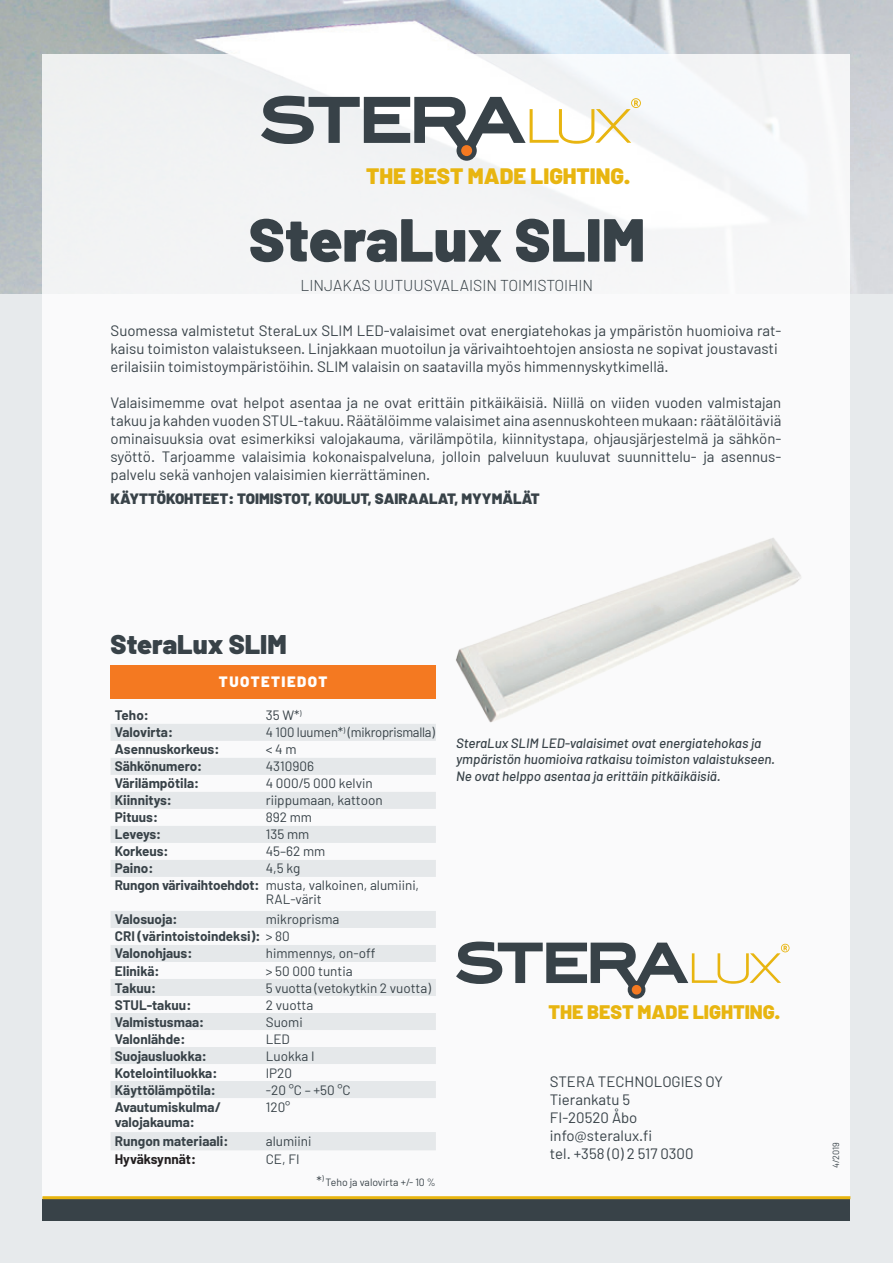
<style>
.page{position:relative;width:893px;height:1263px;background:#fff}
.page>*{position:absolute;margin:0;border:0;box-sizing:border-box;transform-origin:0 0}
.t1{font:900 60.75px "Barlow";color:#384248}
.t2{font:900 27px "Barlow";color:#384248}
.t3{font:900 22.35px "Barlow";color:#e8b510}
.t4{font:900 19.65px "Barlow";color:#e8b510}
.t5{font:300 15.75px "Barlow";color:#384248}
.t6{font:15px/18px "Barlow";color:#384248}
.t7{font:900 15px "Barlow";color:#384248}
.t8{font:900 15px "Barlow";letter-spacing:.1em;color:#fff}
.t9{font:700 13.5px/17px "Barlow";color:#384248}
.t10{font:13.5px/17px "Barlow";color:#384248}
.t11{font:italic 500 13.5px/16.5px "Barlow";color:#384248}
.t12{font:13.5px "Barlow";letter-spacing:-.02em;color:#384248}
.t13{font:700 13.5px "Barlow";color:#231f20}
.t14{font:10.5px "Barlow";color:#384248}
.t15{font:9px "Barlow";color:#384248}
.s1{font-weight:700}
.s2{font-weight:400}
.s3{font-size:13.5px}
</style>
<div class="page">
<img style="left:0;top:0;width:893px;height:294px">
<div style="left:0;top:294px;width:893px;height:969px;background:#e5e8ea"></div>
<div style="left:43px;top:54px;width:807px;height:1142px;background:#fff"></div>
<div style="left:43px;top:1199px;width:807px;height:21px;background:#384248"></div>
<hr style="left:43px;top:1196px;width:807px;height:3px;background:#e8b510">
<div style="left:111px;top:665px;width:325px;height:33px;background:#f47921"></div>
<svg style="left:111px;top:724px;width:325px;height:426px"></svg>
<svg style="left:456px;top:140px;width:21px;height:21px"></svg>
<svg style="left:261px;top:96px;width:380px;height:61px"></svg>
<div style="left:628px;top:981px;width:17px;height:18px;background:#384248;border-radius:50%"></div>
<svg style="left:456px;top:941px;width:333px;height:54px"></svg>
<img style="left:455px;top:537px;width:347px;height:186px">
<h3 class="t3" style="left:366px;top:162px;width:265px">THE BEST MADE LIGHTING.</h3>
<h1 class="t1" style="left:249px;top:202px;width:398px">SteraLux SLIM</h1>
<p class="t5" style="left:301px;top:276px;width:294px">LINJAKAS UUTUUSVALAISIN TOIMISTOIHIN</p>
<p class="t6" style="left:111px;top:321px;width:672px">Suomessa valmistetut SteraLux SLIM LED-valaisimet ovat energiatehokas ja ympäristön huomioiva rat&shy;kaisu toimiston valaistukseen. Linjakkaan muotoilun ja värivaihtoehtojen ansiosta ne sopivat joustavasti erilaisiin toimistoympäristöihin. SLIM valaisin on saatavilla myös himmennyskytkimellä.</p>
<p class="t6" style="left:111px;top:393px;width:672px;text-align:justify">Valaisimemme ovat helpot asentaa ja ne ovat erittäin pitkäikäisiä. Niillä on viiden vuoden valmistajan takuu ja kahden vuoden STUL-takuu. Räätälöimme valaisimet aina asennuskohteen mukaan: räätälöitäviä ominaisuuksia ovat esimerkiksi valojakauma, värilämpötila, kiinnitystapa, ohjausjärjestelmä ja sähkön&shy;syöttö. Tarjoamme valaisimia kokonaispalveluna, jolloin palveluun kuuluvat suunnittelu- ja asennus&shy;palvelu sekä vanhojen valaisimien kierrättäminen.</p>
<p class="t7" style="left:111px;top:490px;width:431px">KÄYTTÖKOHTEET: TOIMISTOT, KOULUT, SAIRAALAT, MYYMÄLÄT</p>
<h2 class="t2" style="left:111px;top:627px;width:178px">SteraLux SLIM</h2>
<p class="t8" style="left:219px;top:672px;width:110px">TUOTETIEDOT</p>
<p class="t9" style="left:115px;top:707px;width:35px">Teho:</p>
<p class="t10" style="left:266px;top:707px;width:37px">35 W*<sup>)</sup></p>
<p class="t9" style="left:115px;top:724px;width:60px">Valovirta:</p>
<p class="t12" style="left:266px;top:724px;width:171px">4 100 luumen*<sup>)</sup> (mikroprismalla)</p>
<p class="t9" style="left:115px;top:741px;width:106px">Asennuskorkeus:</p>
<p class="t10" style="left:266px;top:741px;width:32px">&lt; 4 m</p>
<p class="t9" style="left:115px;top:758px;width:89px">Sähkönumero:</p>
<p class="t10" style="left:266px;top:758px;width:50px">4310906</p>
<p class="t9" style="left:115px;top:775px;width:86px">Värilämpötila:</p>
<p class="t10" style="left:266px;top:775px;width:108px">4 000/5 000 kelvin</p>
<p class="t9" style="left:115px;top:792px;width:58px">Kiinnitys:</p>
<p class="t10" style="left:266px;top:792px;width:118px">riippumaan, kattoon</p>
<p class="t9" style="left:115px;top:809px;width:45px">Pituus:</p>
<p class="t10" style="left:266px;top:809px;width:48px">892 mm</p>
<p class="t9" style="left:115px;top:826px;width:48px">Leveys:</p>
<p class="t10" style="left:266px;top:826px;width:45px">135 mm</p>
<p class="t9" style="left:115px;top:843px;width:55px">Korkeus:</p>
<p class="t10" style="left:266px;top:843px;width:61px">45–62 mm</p>
<p class="t9" style="left:115px;top:860px;width:40px">Paino:</p>
<p class="t10" style="left:115px;top:860px;width:306px;text-indent:151px">4,5 kg<br><span class="s1">Rungon värivaihtoehdot:</span> musta, valkoinen, alumiini,</p>
<p class="t10" style="left:266px;top:890px;width:57px">RAL-värit</p>
<p class="t9" style="left:115px;top:911px;width:64px">Valosuoja:</p>
<p class="t9" style="left:115px;top:911px;width:226px;text-indent:151px"><span class="s2">mikroprisma<br></span>CRI (värintoistoindeksi): <span class="s2">&gt; 80<br></span>Valonohjaus:</p>
<p class="t10" style="left:266px;top:945px;width:111px">himmennys, on-off</p>
<p class="t9" style="left:115px;top:962px;width:46px">Elinikä:</p>
<p class="t10" style="left:266px;top:962px;width:88px">&gt; 50 000 tuntia</p>
<p class="t9" style="left:115px;top:979px;width:43px">Takuu:</p>
<p class="t10" style="left:266px;top:979px;width:167px">5 vuotta (vetokytkin 2 vuotta)</p>
<p class="t9" style="left:115px;top:996px;width:78px">STUL-takuu:</p>
<p class="t10" style="left:266px;top:996px;width:49px">2 vuotta</p>
<p class="t9" style="left:115px;top:1013px;width:91px">Valmistusmaa:</p>
<p class="t10" style="left:266px;top:1013px;width:38px">Suomi</p>
<p class="t9" style="left:115px;top:1030px;width:72px">Valonlähde:</p>
<p class="t10" style="left:266px;top:1030px;width:26px">LED</p>
<p class="t9" style="left:115px;top:1047px;width:93px">Suojausluokka:</p>
<p class="t10" style="left:266px;top:1047px;width:50px">Luokka I</p>
<p class="t9" style="left:115px;top:1064px;width:104px">Kotelointiluokka:</p>
<p class="t10" style="left:266px;top:1064px;width:28px">IP20</p>
<p class="t9" style="left:115px;top:1081px;width:102px">Käyttölämpötila:</p>
<p class="t10" style="left:266px;top:1081px;width:87px">-20 °C – +50 °C</p>
<p class="t9" style="left:115px;top:1099px;width:107px;line-height:15px">Avautumiskulma/ valojakauma:</p>
<p class="t10" style="left:266px;top:1098px;width:26px">120°</p>
<p class="t9" style="left:115px;top:1132px;width:115px">Rungon materiaali:</p>
<p class="t10" style="left:266px;top:1132px;width:47px">alumiini</p>
<p class="t13" style="left:115px;top:1151px;width:83px">Hyväksynnät:</p>
<p class="t10" style="left:266px;top:1150px;width:35px">CE, FI</p>
<p class="t14" style="left:317px;top:1175px;width:121px"><span class="s3">*</span><sup>)</sup> Teho ja valovirta +/- 10 %</p>
<p class="t11" style="left:456px;top:734px;width:320px">SteraLux SLIM LED-valaisimet ovat energiatehokas ja ympäristön huomioiva ratkaisu toimiston valaistukseen.<br>Ne ovat helppo asentaa ja erittäin pitkäikäisiä.</p>
<h3 class="t4" style="left:548px;top:1000px;width:233px">THE BEST MADE LIGHTING.</h3>
<p class="t6" style="left:550px;top:1072px;width:174px">STERA TECHNOLOGIES OY<br>Tierankatu 5<br>FI-20520 Åbo info@steralux.fi<br>tel. +358 (0) 2 517 0300</p>
<p class="t15" style="left:830px;top:1168px;width:27px;rotate:-90deg">4/2019</p>
</div>
